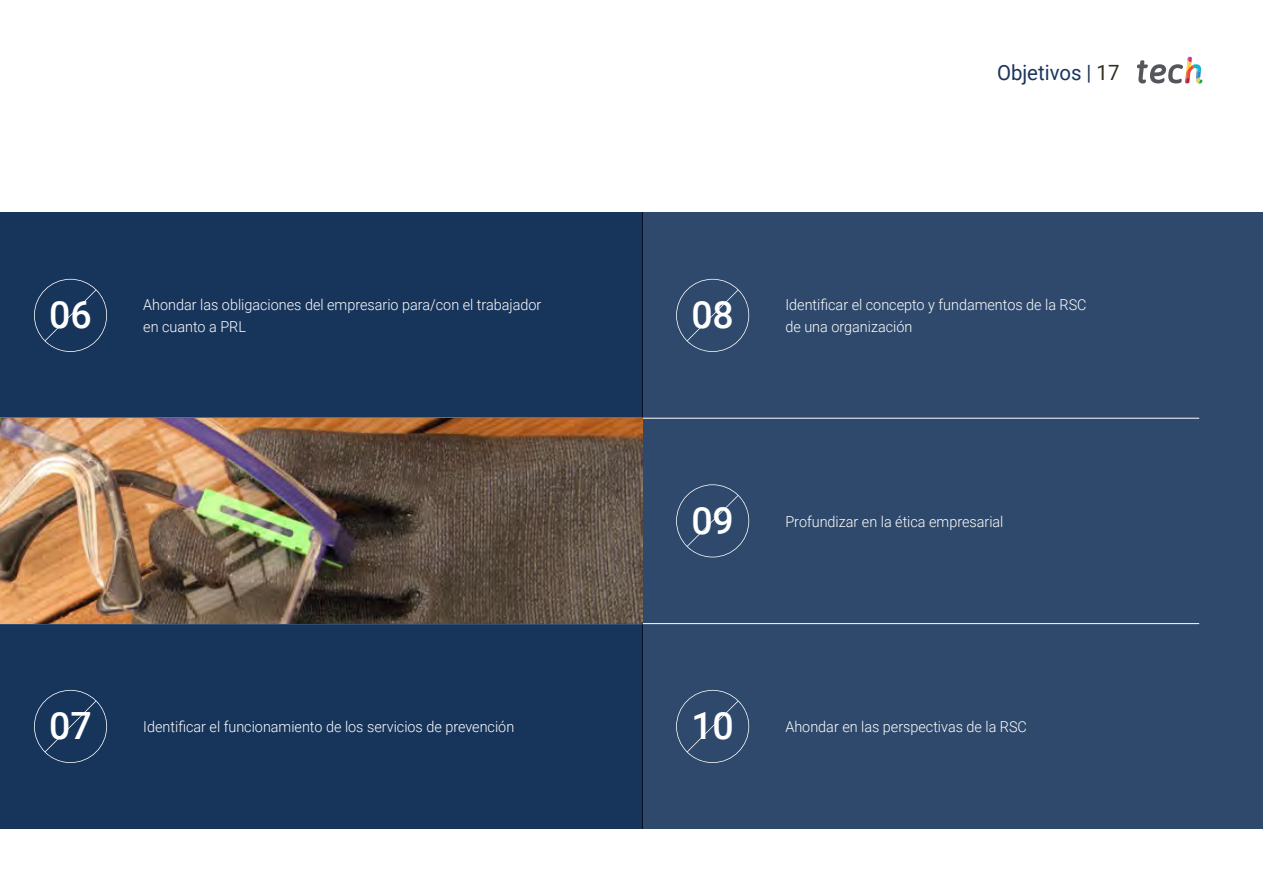
<style>
.page{position:relative;width:1263px;height:893px;background:#fff}
.page>*{position:absolute;margin:0;border:0;box-sizing:border-box;transform-origin:0 0}
.t1{font:500 37.5px "Roboto";color:#fff}
.t2{font:21px "Roboto";color:#1a355c}
.t3{font:300 15px/22.5px "Roboto";color:#fff;scale:.96 1}
.s1{color:#312e20}
</style>
<div class="page">
<div style="left:0;top:213px;width:642px;height:616px;background:#17355b"></div>
<div style="left:642px;top:213px;width:621px;height:616px;background:#2e496b"></div>
<svg style="left:34px;top:279px;width:73px;height:73px"></svg>
<svg style="left:676px;top:279px;width:73px;height:73px"></svg>
<svg style="left:34px;top:690px;width:73px;height:73px"></svg>
<hr style="left:0;top:418px;width:1199px;height:1px;background:#fff">
<hr style="left:0;top:623px;width:1199px;height:1px;background:#fff">
<img style="left:0;top:418px;width:642px;height:205px">
<svg style="left:1137px;top:57px;width:65px;height:27px"></svg>
<svg style="left:676px;top:484px;width:73px;height:73px"></svg>
<svg style="left:676px;top:690px;width:73px;height:73px"></svg>
<h2 class="t2" style="left:997px;top:57px;width:124px">Objetivos | <span class="s1">17</span></h2>
<p class="t3" style="left:143px;top:293px;width:416px">Ahondar las obligaciones del empresario para/con el trabajador en cuanto a PRL</p>
<h1 class="t1" style="left:49px;top:288px;width:44px">06</h1>
<h1 class="t1" style="left:691px;top:288px;width:44px">08</h1>
<p class="t3" style="left:785px;top:293px;width:315px">Identificar el concepto y fundamentos de la RSC de una organización</p>
<h1 class="t1" style="left:49px;top:699px;width:44px">07</h1>
<p class="t3" style="left:143px;top:715px;width:388px">Identificar el funcionamiento de los servicios de prevención</p>
<h1 class="t1" style="left:691px;top:494px;width:44px">09</h1>
<p class="t3" style="left:785px;top:509px;width:229px">Profundizar en la ética empresarial</p>
<h1 class="t1" style="left:691px;top:699px;width:44px">10</h1>
<p class="t3" style="left:785px;top:715px;width:253px">Ahondar en las perspectivas de la RSC</p>
</div>
